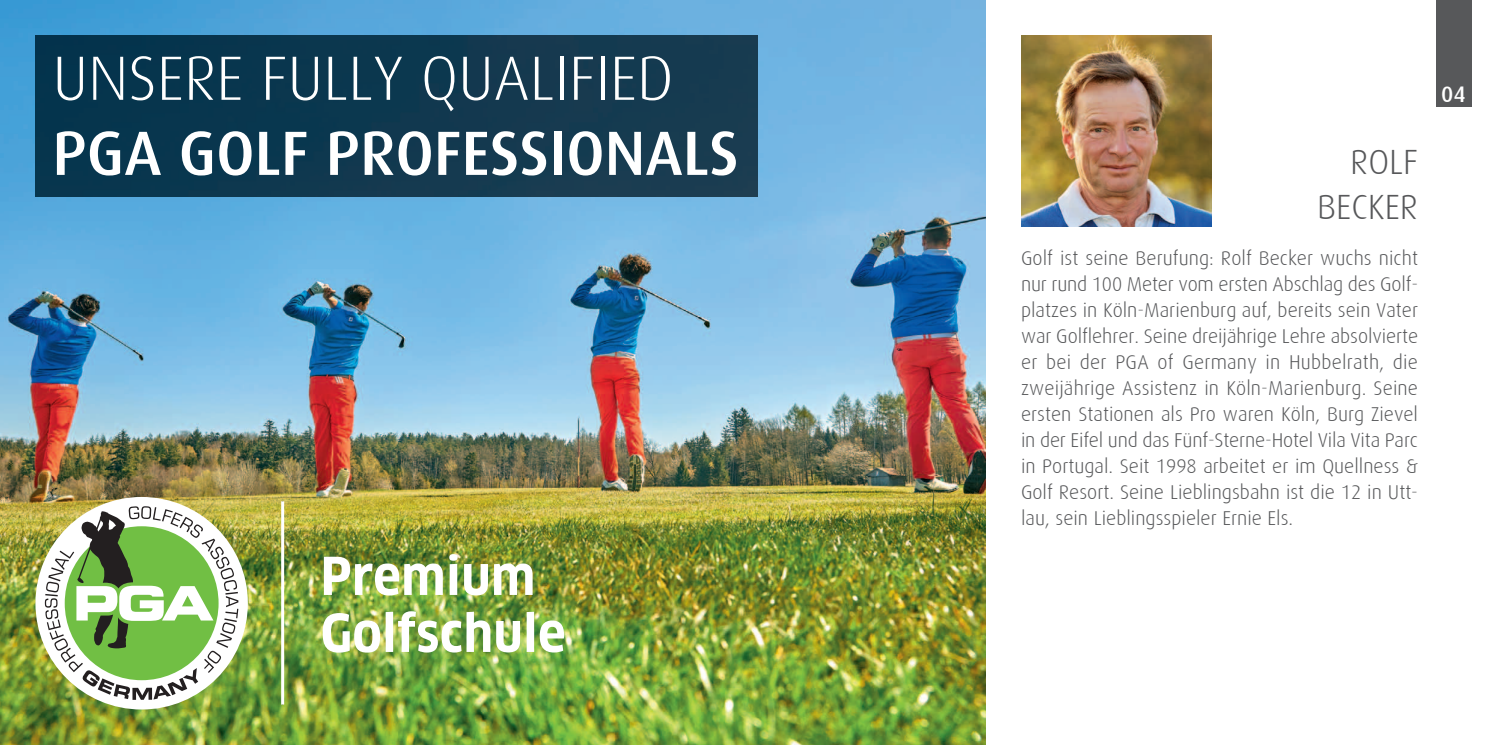
<style>
.page{position:relative;width:1489px;height:745px;background:#fff}
.page>*{position:absolute;margin:0;border:0;box-sizing:border-box;transform-origin:0 0}
.t1{font:300 62.5px "Dax";color:#fff}
.t2{font:500 62.5px "Dax";color:#fff}
.t3{font:300 35px/45.5px "Dax";color:#57585a;text-align:right}
.t4{font:500 22.5px "Dax";color:#fff}
.t5{font:300 20px/26px "Dax";color:#57585a;text-align:justify}
</style>
<div class="page">
<img style="left:0;top:0;width:985px;height:744px">
<img style="left:35px;top:35px;width:722px;height:162px">
<div style="left:35px;top:496px;width:213px;height:213px;background:#fff;border-radius:50%"></div>
<svg style="left:45px;top:506px;width:193px;height:193px"></svg>
<hr style="left:281px;top:501px;width:3px;height:203px;background:#fff">
<img style="left:324px;top:556px;width:119px;height:39px">
<svg style="left:449px;top:553px;width:8px;height:41px"></svg>
<svg style="left:464px;top:563px;width:24px;height:32px"></svg>
<svg style="left:494px;top:563px;width:38px;height:31px"></svg>
<svg style="left:322px;top:612px;width:58px;height:40px"></svg>
<div style="left:385px;top:611px;width:8px;height:40px;background:#fff"></div>
<svg style="left:398px;top:611px;width:92px;height:41px"></svg>
<svg style="left:496px;top:620px;width:24px;height:32px"></svg>
<div style="left:526px;top:611px;width:8px;height:40px;background:#fff"></div>
<svg style="left:539px;top:620px;width:25px;height:32px"></svg>
<div style="left:1435px;top:0;width:35px;height:106px;background:#57585a"></div>
<img style="left:1021px;top:35px;width:190px;height:191px">
<h1 class="t1" style="left:52px;top:45px;width:622px">UNSERE FULLY QUALIFIED</h1>
<h1 class="t2" style="left:52px;top:117px;width:687px">PGA GOLF PROFESSIONALS</h1>
<h2 class="t3" style="left:1316px;top:139px;width:102px">ROLF<br>BECKER</h2>
<p class="t5" style="left:1020px;top:245px;width:398px">Golf ist seine Berufung: Rolf Becker wuchs nicht nur rund 100 Meter vom ersten Abschlag des Golf&shy;platzes in Köln-Marienburg auf, bereits sein Vater war Golflehrer. Seine dreijährige Lehre absolvierte er bei der PGA of Germany in Hubbelrath, die zweijährige Assistenz in Köln-Marienburg. Seine ersten Stationen als Pro waren Köln, Burg Zievel in der Eifel und das Fünf-Sterne-Hotel Vila Vita Parc in Portugal. Seit 1998 arbeitet er im Quellness &amp; Golf Resort. Seine Lieblingsbahn ist die 12 in Utt&shy;lau, sein Lieblingsspieler Ernie Els.</p>
<p class="t4" style="left:1440px;top:81px;width:26px">04</p>
</div>
